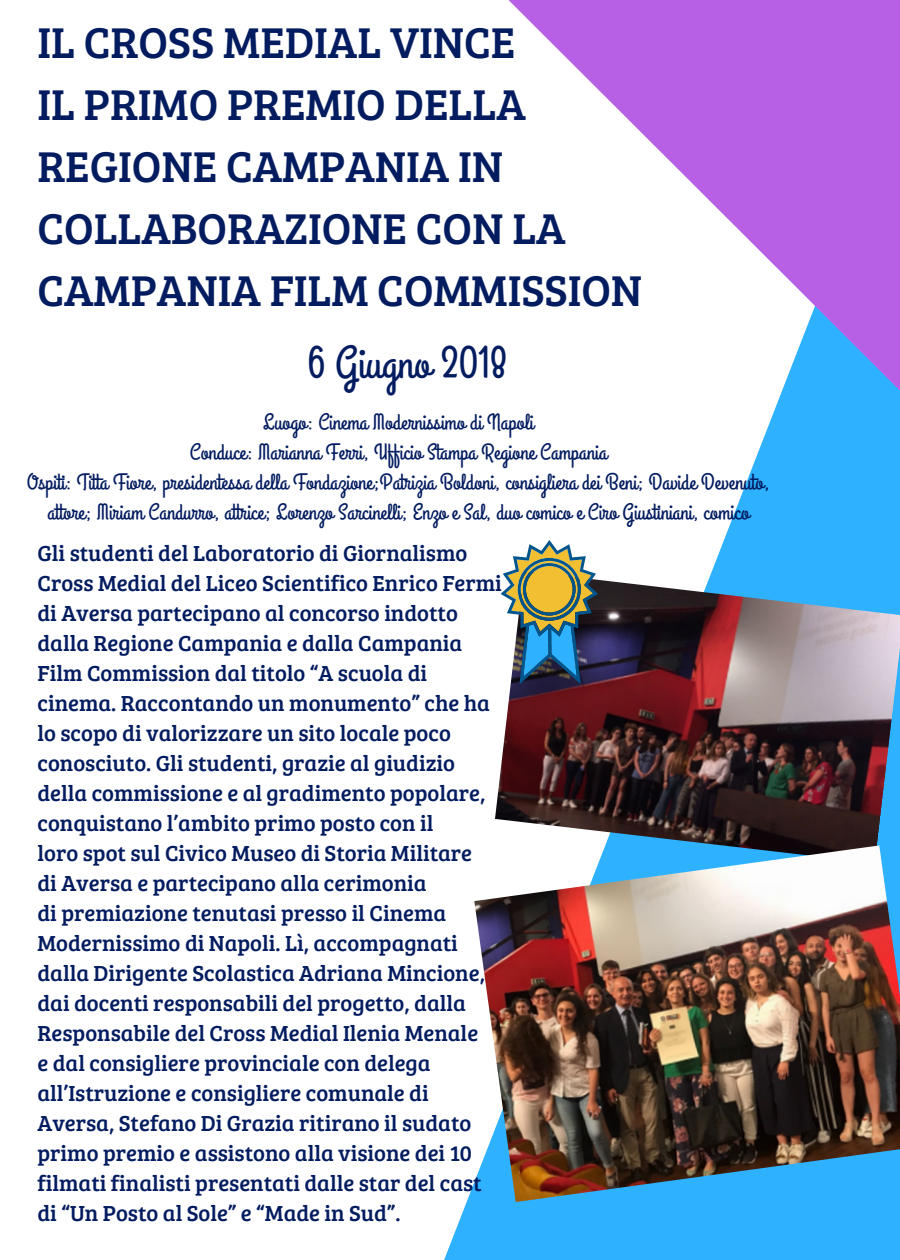
<style>
.page{position:relative;width:900px;height:1260px;background:#fff}
.page>*{position:absolute;margin:0;border:0;box-sizing:border-box;transform-origin:0 0}
.t1{font:45px "Grand Hotel";color:#031c60}
.t2{font:44.5px/62px "Bree Serif";color:#031c60}
.t3{font:22.5px/30px "Bree Serif";color:#031c60}
.t4{font:22.5px/30px "Grand Hotel";color:#031c60;text-align:center}
</style>
<div class="page">
<div style="left:444px;top:1183px;width:456px;height:77px;background:#2eb2ff"></div>
<svg style="left:508px;top:0;width:392px;height:571px"></svg>
<img style="left:495px;top:571px;width:405px;height:274px">
<img style="left:474px;top:845px;width:426px;height:357px">
<svg style="left:501px;top:540px;width:97px;height:144px"></svg>
<h2 class="t2" style="left:38px;top:9px;width:606px">IL CROSS MEDIAL VINCE<br>IL PRIMO PREMIO DELLA<br>REGIONE CAMPANIA IN<br>COLLABORAZIONE CON LA<br>CAMPANIA FILM COMMISSION</h2>
<h1 class="t1" style="left:307px;top:334px;width:201px">6 Giugno 2018</h1>
<p class="t4" style="left:27px;top:408px;width:744px">Luogo: Cinema Modernissimo di Napoli<br>Conduce: Marianna Ferri, Ufficio Stampa Regione Campania<br>Ospiti: Titta Fiore, presidentessa della Fondazione;Patrizia Boldoni, consigliera dei Beni; Davide Devenuto, attore; Miriam Candurro, attrice; Lorenzo Sarcinelli; Enzo e Sal, duo comico e Ciro Giustiniani, comico</p>
<p class="t3" style="left:38px;top:537px;width:466px">Gli studenti del Laboratorio di Giornalismo Cross Medial del Liceo Scientifico Enrico Fermi di Aversa partecipano al concorso indotto dalla Regione Campania e dalla Campania Film Commission dal titolo “A scuola di cinema. Raccontando un monumento” che ha lo scopo di valorizzare un sito locale poco conosciuto. Gli studenti, grazie al giudizio della commissione e al gradimento popolare, conquistano l’ambito primo posto con il<br>loro spot sul Civico Museo di Storia Militare<br>di Aversa e partecipano alla cerimonia<br>di premiazione tenutasi presso il Cinema Modernissimo di Napoli. Lì, accompagnati dalla Dirigente Scolastica Adriana Mincione, dai docenti responsabili del progetto, dalla Responsabile del Cross Medial Ilenia Menale<br>e dal consigliere provinciale con delega all’Istruzione e consigliere comunale di Aversa, Stefano Di Grazia ritirano il sudato primo premio e assistono alla visione dei 10 filmati finalisti presentati dalle star del cast di “Un Posto al Sole” e “Made in Sud”.</p>
</div>
